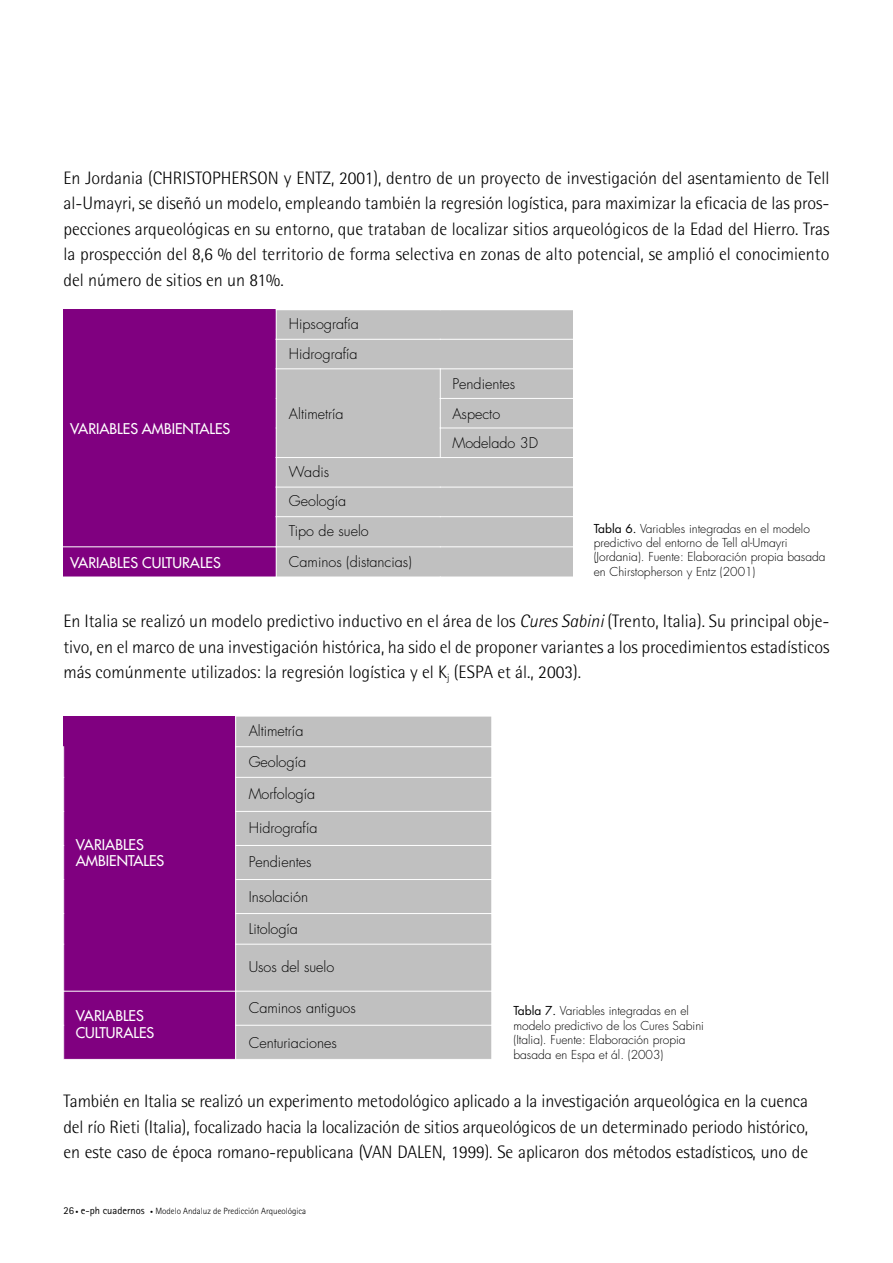
<style>
.page{position:relative;width:893px;height:1263px;background:#fff}
.page>*{position:absolute;margin:0;border:0;box-sizing:border-box;transform-origin:0 0}
.t1{font:300 18px/25.5px "Rotis Semi Sans";color:#000;text-align:justify}
.t2{font:300 14.4px/29.7px "Futura";color:#000}
.t3{font:14.4px/16.8px "Futura";color:#fff}
.t4{font:300 12px/14.4px "Futura";color:#000}
.t5{font:300 9px "Rotis Sans Serif";color:#000}
.s1{font-weight:400}
.s2{font-style:italic}
.s3{font-weight:400;font-size:10.5px}
.s4{font-weight:400;font-size:6px}
</style>
<div class="page">
<div style="left:63px;top:309px;width:213px;height:237px;background:#800080"></div>
<div style="left:276px;top:309px;width:296px;height:30px;background:#c0c0c0"></div>
<div style="left:276px;top:339px;width:296px;height:30px;background:#c0c0c0"></div>
<div style="left:276px;top:369px;width:164px;height:88px;background:#c0c0c0"></div>
<div style="left:440px;top:369px;width:132px;height:29px;background:#c0c0c0"></div>
<div style="left:440px;top:398px;width:132px;height:30px;background:#c0c0c0"></div>
<div style="left:440px;top:428px;width:132px;height:29px;background:#c0c0c0"></div>
<div style="left:276px;top:457px;width:296px;height:30px;background:#c0c0c0"></div>
<div style="left:276px;top:487px;width:296px;height:29px;background:#c0c0c0"></div>
<div style="left:276px;top:516px;width:296px;height:30px;background:#c0c0c0"></div>
<div style="left:63px;top:546px;width:213px;height:31px;background:#800080"></div>
<div style="left:276px;top:546px;width:296px;height:31px;background:#c0c0c0"></div>
<hr style="left:276px;top:309px;width:164px;height:1px;background:#fff">
<hr style="left:276px;top:309px;width:1px;height:30px;background:#fff">
<hr style="left:440px;top:309px;width:132px;height:1px;background:#fff">
<hr style="left:276px;top:339px;width:164px;height:1px;background:#fff">
<hr style="left:276px;top:339px;width:1px;height:30px;background:#fff">
<hr style="left:440px;top:339px;width:132px;height:1px;background:#fff">
<hr style="left:276px;top:368px;width:164px;height:1px;background:#fff">
<svg style="left:276px;top:369px;width:1px;height:29px"></svg>
<hr style="left:440px;top:368px;width:132px;height:1px;background:#fff">
<svg style="left:440px;top:369px;width:1px;height:29px"></svg>
<hr style="left:276px;top:398px;width:1px;height:30px;background:#fff">
<hr style="left:440px;top:398px;width:132px;height:1px;background:#fff">
<hr style="left:440px;top:398px;width:1px;height:30px;background:#fff">
<svg style="left:276px;top:428px;width:1px;height:29px"></svg>
<hr style="left:440px;top:427px;width:132px;height:1px;background:#fff">
<svg style="left:440px;top:428px;width:1px;height:29px"></svg>
<hr style="left:276px;top:457px;width:164px;height:1px;background:#fff">
<hr style="left:276px;top:457px;width:1px;height:30px;background:#fff">
<hr style="left:440px;top:457px;width:132px;height:1px;background:#fff">
<hr style="left:276px;top:486px;width:164px;height:1px;background:#fff">
<svg style="left:276px;top:487px;width:1px;height:29px"></svg>
<hr style="left:440px;top:486px;width:132px;height:1px;background:#fff">
<hr style="left:276px;top:516px;width:164px;height:1px;background:#fff">
<hr style="left:276px;top:516px;width:1px;height:30px;background:#fff">
<hr style="left:440px;top:516px;width:132px;height:1px;background:#fff">
<hr style="left:63px;top:546px;width:213px;height:1px;background:#fff">
<hr style="left:276px;top:546px;width:164px;height:1px;background:#fff">
<hr style="left:276px;top:546px;width:1px;height:31px;background:#fff">
<hr style="left:440px;top:546px;width:132px;height:1px;background:#fff">
<hr style="left:63px;top:576px;width:213px;height:1px;background:#fff">
<hr style="left:276px;top:576px;width:164px;height:1px;background:#fff">
<hr style="left:440px;top:576px;width:132px;height:1px;background:#fff">
<div style="left:64px;top:716px;width:171px;height:274px;background:#800080"></div>
<div style="left:235px;top:716px;width:256px;height:30px;background:#c0c0c0"></div>
<div style="left:235px;top:746px;width:256px;height:31px;background:#c0c0c0"></div>
<div style="left:235px;top:777px;width:256px;height:34px;background:#c0c0c0"></div>
<div style="left:235px;top:811px;width:256px;height:34px;background:#c0c0c0"></div>
<div style="left:235px;top:845px;width:256px;height:34px;background:#c0c0c0"></div>
<div style="left:235px;top:879px;width:256px;height:34px;background:#c0c0c0"></div>
<div style="left:235px;top:913px;width:256px;height:30px;background:#c0c0c0"></div>
<div style="left:235px;top:943px;width:256px;height:47px;background:#c0c0c0"></div>
<div style="left:64px;top:990px;width:171px;height:69px;background:#800080"></div>
<div style="left:235px;top:990px;width:256px;height:34px;background:#c0c0c0"></div>
<div style="left:235px;top:1024px;width:256px;height:35px;background:#c0c0c0"></div>
<hr style="left:235px;top:716px;width:1px;height:30px;background:#fff">
<hr style="left:235px;top:746px;width:256px;height:1px;background:#fff">
<hr style="left:235px;top:746px;width:1px;height:31px;background:#fff">
<hr style="left:235px;top:777px;width:256px;height:1px;background:#fff">
<hr style="left:235px;top:777px;width:1px;height:34px;background:#fff">
<hr style="left:235px;top:811px;width:256px;height:1px;background:#fff">
<hr style="left:235px;top:811px;width:1px;height:34px;background:#fff">
<hr style="left:235px;top:845px;width:256px;height:1px;background:#fff">
<hr style="left:235px;top:845px;width:1px;height:34px;background:#fff">
<hr style="left:235px;top:879px;width:256px;height:1px;background:#fff">
<hr style="left:235px;top:879px;width:1px;height:34px;background:#fff">
<hr style="left:235px;top:913px;width:256px;height:1px;background:#fff">
<hr style="left:235px;top:913px;width:1px;height:30px;background:#fff">
<hr style="left:235px;top:943px;width:256px;height:1px;background:#fff">
<hr style="left:235px;top:943px;width:1px;height:47px;background:#fff">
<hr style="left:64px;top:990px;width:171px;height:1px;background:#fff">
<hr style="left:235px;top:990px;width:256px;height:1px;background:#fff">
<hr style="left:235px;top:990px;width:1px;height:34px;background:#fff">
<hr style="left:235px;top:1024px;width:256px;height:1px;background:#fff">
<hr style="left:235px;top:1024px;width:1px;height:35px;background:#fff">
<hr style="left:64px;top:1058px;width:171px;height:1px;background:#fff">
<hr style="left:235px;top:1058px;width:256px;height:1px;background:#fff">
<p class="t1" style="left:63px;top:165px;width:767px">En Jordania (CHRISTOPHERSON y ENTZ, 2001), dentro de un proyecto de investigación del asentamiento de Tell al-Umayri, se diseñó un modelo, empleando también la regresión logística, para maximizar la eficacia de las pros&shy;pecciones arqueológicas en su entorno, que trataban de localizar sitios arqueológicos de la Edad del Hierro. Tras la prospección del 8,6 % del territorio de forma selectiva en zonas de alto potencial, se amplió el conocimiento del número de sitios en un 81%.</p>
<p class="t2" style="left:289px;top:309px;width:72px">Hipsografía<br>Hidrografía</p>
<p class="t3" style="left:70px;top:420px;width:162px">VARIABLES AMBIENTALES</p>
<p class="t2" style="left:289px;top:398px;width:56px">Altimetría</p>
<p class="t2" style="left:289px;top:456px;width:81px">Wadis<br>Geología<br>Tipo de suelo</p>
<p class="t3" style="left:70px;top:553px;width:152px">VARIABLES CULTURALES</p>
<p class="t2" style="left:289px;top:547px;width:124px">Caminos (distancias)</p>
<p class="t2" style="left:452px;top:369px;width:87px">Pendientes<br>Aspecto<br>Modelado 3D</p>
<p class="t4" style="left:593px;top:521px;width:233px"><span class="s1">Tabla 6.</span> Variables integradas en el modelo predictivo del entorno de Tell al-Umayri (Jordania). Fuente: Elaboración propia basada en Chirstopherson y Entz (2001)</p>
<p class="t1" style="left:63px;top:608px;width:767px">En Italia se realizó un modelo predictivo inductivo en el área de los <span class="s2">Cures Sabini</span> (Trento, Italia). Su principal obje&shy;tivo, en el marco de una investigación histórica, ha sido el de proponer variantes a los procedimientos estadísticos más comúnmente utilizados: la regresión logística y el K<sub>j</sub> (ESPA et ál., 2003).</p>
<p class="t3" style="left:76px;top:835px;width:90px">VARIABLES<br>AMBIENTALES</p>
<p class="t2" style="left:248px;top:715px;width:59px;line-height:31px">Altimetría<br>Geología</p>
<p class="t2" style="left:248px;top:779px;width:68px">Morfología</p>
<p class="t2" style="left:248px;top:812px;width:70px">Hidrografía</p>
<p class="t2" style="left:248px;top:846px;width:64px">Pendientes</p>
<p class="t2" style="left:248px;top:881px;width:61px">Insolación</p>
<p class="t2" style="left:248px;top:914px;width:51px">Litología</p>
<p class="t2" style="left:248px;top:952px;width:87px">Usos del suelo</p>
<p class="t2" style="left:248px;top:992px;width:109px">Caminos antiguos</p>
<p class="t2" style="left:248px;top:1027px;width:90px">Centuriaciones</p>
<p class="t4" style="left:513px;top:1003px;width:192px"><span class="s1">Tabla 7.</span> Variables integradas en el modelo predictivo de los Cures Sabini (Italia). Fuente: Elaboración propia basada en Espa et ál. (2003)</p>
<p class="t1" style="left:63px;top:1088px;width:746px">También en Italia se realizó un experimento metodológico aplicado a la investigación arqueológica en la cuenca del río Rieti (Italia), focalizado hacia la localización de sitios arqueológicos de un determinado periodo histórico, en este caso de época romano-republicana (VAN DALEN, 1999). Se aplicaron dos métodos estadísticos, uno de</p>
<p class="t3" style="left:76px;top:1007px;width:80px">VARIABLES<br>CULTURALES</p>
<p class="t5" style="left:63px;top:1205px;width:244px"><span class="s3">26</span> <span class="s4">•</span> <span class="s3">e-ph cuadernos</span> <span class="s4">•</span> Modelo Andaluz de Predicción Arqueológica</p>
</div>
